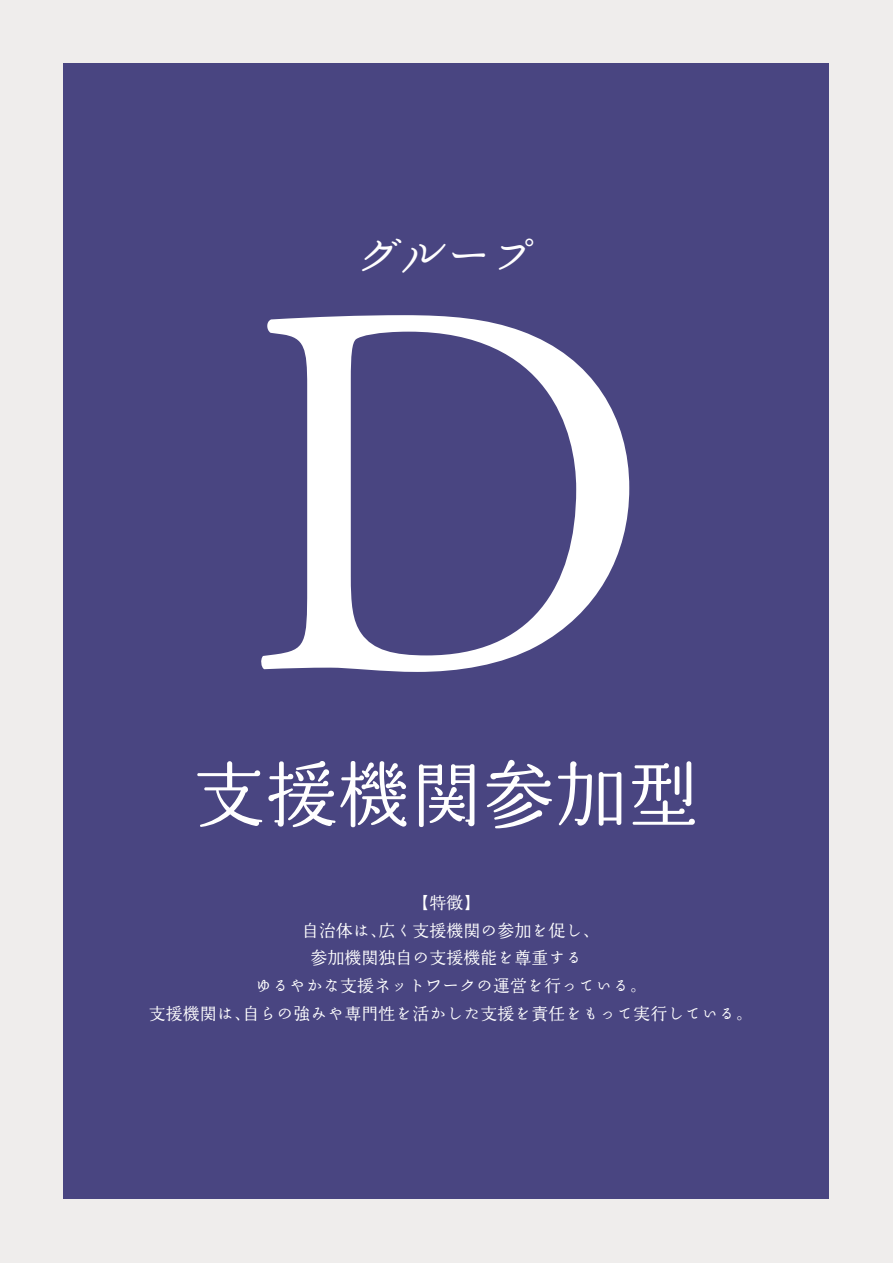
<style>
.page{position:relative;width:893px;height:1263px;background:#efedec}
.page>*{position:absolute;margin:0;border:0;box-sizing:border-box;transform-origin:0 0}
.t1{font:531.45px "Adobe Garamond Pro";color:#fff}
.t2{font:72.3px "Marumin Old 90 pv RKSJ H";color:#fff}
.t3{font:44.7px "Marumin Old 90 pv RKSJ H";color:#fff}
.t4{font:16.95px/27.6px "Marumin Old 90 pv RKSJ H";color:#fff;text-align:center}
</style>
<div class="page">
<div style="left:64px;top:64px;width:765px;height:1135px;background:#494581"></div>
<h3 class="t3" style="left:357px;top:234px;width:180px">グループ</h3>
<h1 class="t1" style="left:239px;top:180px;width:416px">D</h1>
<h2 class="t2" style="left:193px;top:758px;width:507px">支援機関参加型</h2>
<p class="t4" style="left:149px;top:889px;width:605px">【特徴】<br>自治体は、広く支援機関の参加を促し、<br>参加機関独自の支援機能を尊重する<br>ゆるやかな支援ネットワークの運営を行っている。<br>支援機関は、自らの強みや専門性を活かした支援を責任をもって実行している。</p>
</div>
